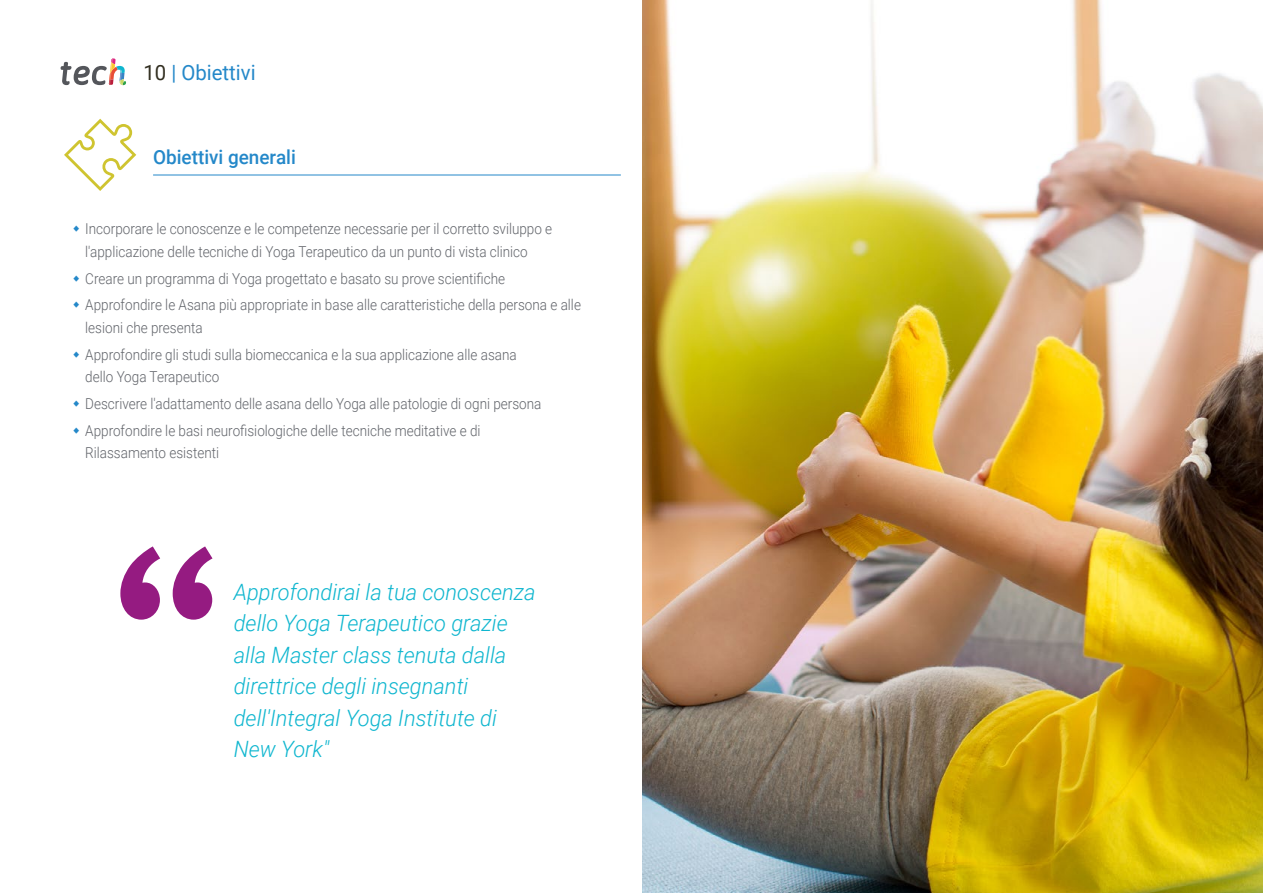
<style>
.page{position:relative;width:1263px;height:893px;background:#fff}
.page>*{position:absolute;margin:0;border:0;box-sizing:border-box;transform-origin:0 0}
.t1{font:italic 300 22.5px/31.5px "Roboto";color:#0fb6cf}
.t2{font:21px "Roboto";color:#2488c9}
.t3{font:500 19.5px "Roboto";color:#2488c9}
.t4{font:300 15px/26.7px "Roboto";color:#61646a;scale:.9 1}
.s1{color:#312e20}
</style>
<div class="page">
<hr style="left:153px;top:175px;width:468px;height:1px;background:#2488c9">
<svg style="left:64px;top:119px;width:72px;height:72px"></svg>
<svg style="left:120px;top:546px;width:92px;height:74px"></svg>
<svg style="left:61px;top:58px;width:65px;height:28px"></svg>
<img style="left:642px;top:0;width:621px;height:893px">
<h2 class="t2" style="left:144px;top:57px;width:114px"><span class="s1">10</span> | Obiettivi</h2>
<h3 class="t3" style="left:153px;top:144px;width:144px">Obiettivi generali</h3>
<p class="t4" style="left:85px;top:217px;width:520px;line-height:22.5px">Incorporare le conoscenze e le competenze necessarie per il corretto sviluppo e l'applicazione delle tecniche di Yoga Terapeutico da un punto di vista clinico</p>
<p class="t4" style="left:85px;top:264px;width:552px">Creare un programma di Yoga progettato e basato su prove scientifiche<br>Approfondire le Asana più appropriate in base alle caratteristiche della persona e alle</p>
<p class="t4" style="left:85px;top:314px;width:481px">lesioni che presenta<br>Approfondire gli studi sulla biomeccanica e la sua applicazione alle asana</p>
<p class="t4" style="left:85px;top:363px;width:508px">dello Yoga Terapeutico<br>Descrivere l'adattamento delle asana dello Yoga alle patologie di ogni persona<br>Approfondire le basi neurofisiologiche delle tecniche meditative e di</p>
<p class="t4" style="left:85px;top:439px;width:150px">Rilassamento esistenti</p>
<h1 class="t1" style="left:234px;top:575px;width:303px">Approfondirai la tua conoscenza dello Yoga Terapeutico grazie alla Master class tenuta dalla direttrice degli insegnanti dell'Integral Yoga Institute di<br>New York"</h1>
</div>
